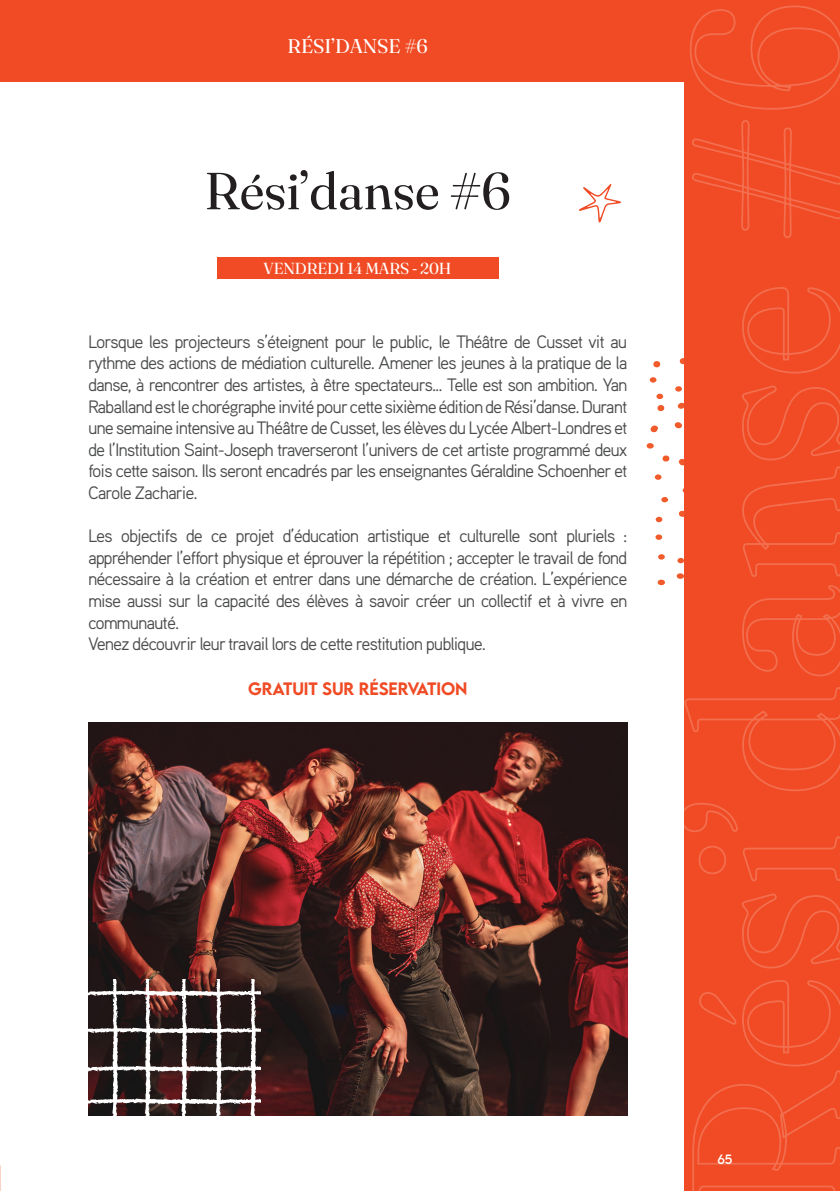
<style>
.page{position:relative;width:840px;height:1191px;background:#fff}
.page>*{position:absolute;margin:0;border:0;box-sizing:border-box;transform-origin:0 0}
.t1{font:52px "Fraunces 72 pt";color:#231f20}
.t2{font:19.8px "Fraunces 72 pt";color:#fff}
.t3{font:18px/21.6px "Aaux Pro";letter-spacing:-.06em;color:#4b4c4d;text-align:justify}
.t4{font:500 16px "LEMONMILK";letter-spacing:-.01em;color:#f04b24}
.t5{font:16px "Fraunces 72 pt";letter-spacing:-.01em;color:#fff}
.t6{font:12px "LEMONMILK";color:#fff}
</style>
<div class="page">
<svg style="left:579px;top:184px;width:41px;height:38px"></svg>
<div style="left:217px;top:257px;width:281px;height:22px;background:#f04b24"></div>
<svg style="left:653px;top:361px;width:6px;height:6px"></svg>
<svg style="left:656px;top:394px;width:7px;height:5px"></svg>
<svg style="left:649px;top:377px;width:7px;height:5px"></svg>
<svg style="left:657px;top:405px;width:7px;height:6px"></svg>
<svg style="left:646px;top:443px;width:7px;height:5px"></svg>
<svg style="left:661px;top:497px;width:6px;height:5px"></svg>
<div style="left:655px;top:534px;width:7px;height:6px;background:#f15b2c;border-radius:50%"></div>
<svg style="left:657px;top:579px;width:7px;height:6px"></svg>
<svg style="left:658px;top:554px;width:6px;height:5px"></svg>
<svg style="left:655px;top:517px;width:7px;height:5px"></svg>
<div style="left:654px;top:474px;width:7px;height:6px;background:#f15b2c;border-radius:50%"></div>
<svg style="left:662px;top:455px;width:7px;height:6px"></svg>
<svg style="left:650px;top:425px;width:7px;height:7px"></svg>
<svg style="left:675px;top:386px;width:4px;height:5px"></svg>
<svg style="left:674px;top:422px;width:5px;height:6px"></svg>
<svg style="left:676px;top:573px;width:3px;height:6px"></svg>
<div style="left:0;top:0;width:839px;height:82px;background:#f04b24"></div>
<svg style="left:679px;top:5px;width:160px;height:1186px;background:#f0522d"></svg>
<img style="left:88px;top:722px;width:539px;height:393px">
<svg style="left:88px;top:979px;width:172px;height:137px"></svg>
<p class="t2" style="left:287px;top:32px;width:142px">RÉSI’DANSE #6</p>
<p class="t1" style="left:204px;top:154px;width:308px">Rési’danse #6</p>
<p class="t5" style="left:263px;top:257px;width:189px">VENDREDI 14 MARS - 20H</p>
<p class="t3" style="left:88px;top:330px;width:540px">Lorsque les projecteurs s’éteignent pour le public, le Théâtre de Cusset vit au rythme des actions de médiation culturelle. Amener les jeunes à la pratique de la danse, à rencontrer des artistes, à être spectateurs... Telle est son ambition. Yan Raballand est le chorégraphe invité pour cette sixième édition de Rési’danse. Durant une semaine intensive au Théâtre de Cusset, les élèves du Lycée Albert-Londres et de l’Institution Saint-Joseph traverseront l’univers de cet artiste programmé deux fois cette saison. Ils seront encadrés par les enseignantes Géraldine Schoenher et Carole Zacharie.</p>
<p class="t3" style="left:88px;top:524px;width:540px">Les objectifs de ce projet d’éducation artistique et culturelle sont pluriels : appréhender l’effort physique et éprouver la répétition ; accepter le travail de fond nécessaire à la création et entrer dans une démarche de création. L’expérience mise aussi sur la capacité des élèves à savoir créer un collectif et à vivre en communauté.</p>
<p class="t3" style="left:88px;top:632px;width:399px">Venez découvrir leur travail lors de cette restitution publique.</p>
<p class="t4" style="left:248px;top:678px;width:220px">GRATUIT SUR RÉSERVATION</p>
<p class="t6" style="left:717px;top:1151px;width:17px">65</p>
</div>
